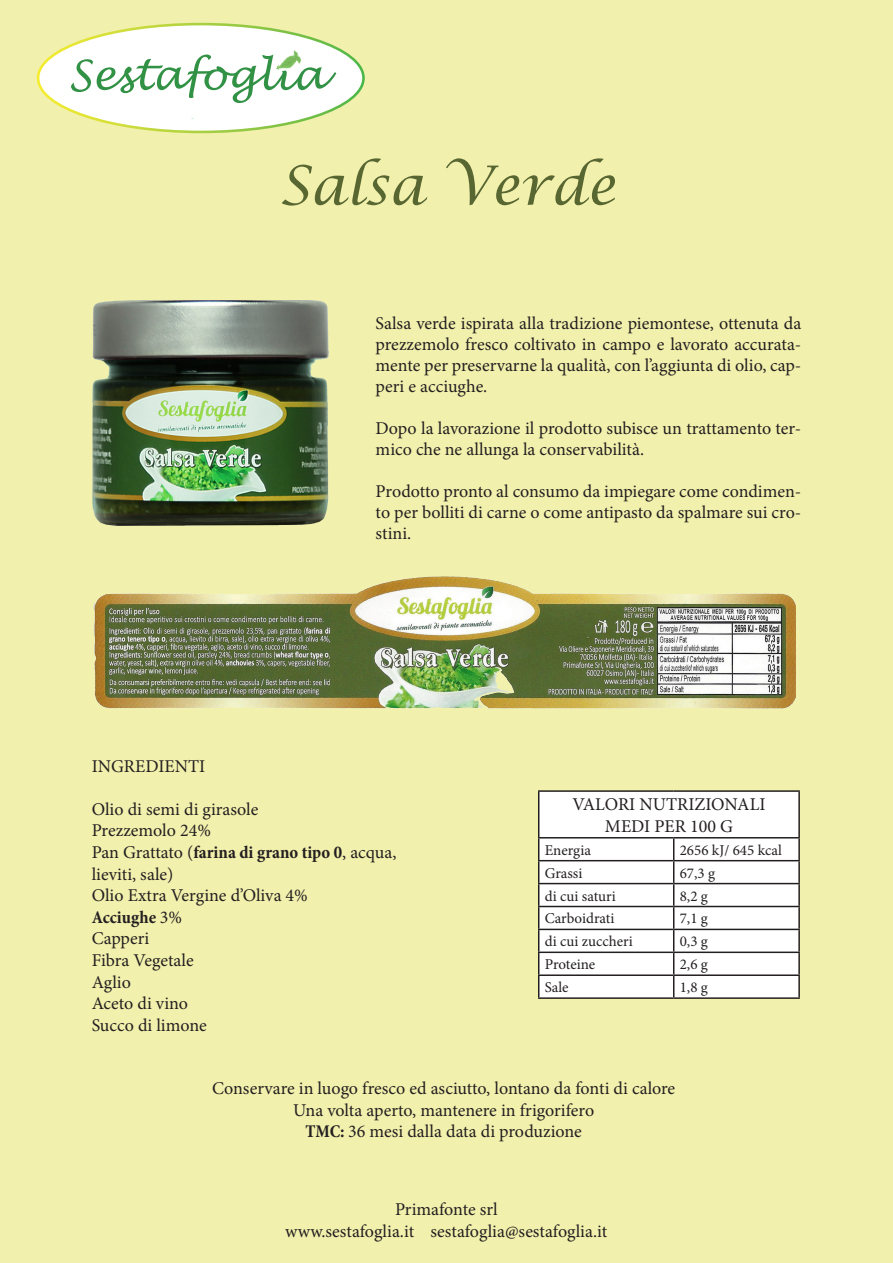
<style>
.page{position:relative;width:893px;height:1263px;background:#f2f0ad}
.page>*{position:absolute;margin:0;border:0;box-sizing:border-box;transform-origin:0 0}
.t1{font:italic 54px "Lucida Calligraphy";color:#586632}
.t2{font:18px/21px "Minion Pro";color:#231f20}
.t3{font:700 condensed 18px "Minion Pro";color:#231f20}
.t4{font:15px "Minion Pro";color:#231f20}
.s1{font-weight:700;font-stretch:condensed}
.s2{font-weight:400;font-stretch:normal}
</style>
<div class="page">
<div style="left:38px;top:24px;width:325px;height:108px;background:#fff;border-radius:50%"></div>
<svg style="left:71px;top:55px;width:265px;height:48px"></svg>
<img style="left:276px;top:50px;width:27px;height:26px">
<div style="left:37px;top:23px;width:328px;height:110px;border:3px solid #fff;border-radius:50%"></div>
<div style="left:539px;top:792px;width:259px;height:205px;background:#fff"></div>
<hr style="left:538px;top:790px;width:136px;height:2px;background:#231f20">
<hr style="left:538px;top:792px;width:1px;height:45px;background:#231f20">
<hr style="left:674px;top:790px;width:126px;height:2px;background:#231f20">
<hr style="left:798px;top:792px;width:2px;height:45px;background:#231f20">
<hr style="left:538px;top:837px;width:136px;height:1px;background:#231f20">
<hr style="left:674px;top:837px;width:126px;height:1px;background:#231f20">
<hr style="left:798px;top:838px;width:2px;height:22px;background:#231f20">
<hr style="left:538px;top:860px;width:136px;height:1px;background:#231f20">
<hr style="left:674px;top:860px;width:126px;height:1px;background:#231f20">
<hr style="left:798px;top:861px;width:2px;height:22px;background:#231f20">
<hr style="left:538px;top:883px;width:136px;height:1px;background:#231f20">
<hr style="left:674px;top:883px;width:126px;height:1px;background:#231f20">
<hr style="left:798px;top:884px;width:2px;height:22px;background:#231f20">
<hr style="left:538px;top:906px;width:136px;height:1px;background:#231f20">
<hr style="left:674px;top:906px;width:126px;height:1px;background:#231f20">
<hr style="left:798px;top:907px;width:2px;height:22px;background:#231f20">
<hr style="left:538px;top:929px;width:136px;height:1px;background:#231f20">
<hr style="left:674px;top:929px;width:126px;height:1px;background:#231f20">
<hr style="left:798px;top:930px;width:2px;height:21px;background:#231f20">
<hr style="left:538px;top:951px;width:136px;height:2px;background:#231f20">
<hr style="left:674px;top:951px;width:126px;height:2px;background:#231f20">
<hr style="left:798px;top:953px;width:2px;height:21px;background:#231f20">
<hr style="left:538px;top:974px;width:136px;height:2px;background:#231f20">
<svg style="left:538px;top:838px;width:1px;height:159px"></svg>
<hr style="left:674px;top:974px;width:126px;height:2px;background:#231f20">
<svg style="left:673px;top:838px;width:1px;height:159px"></svg>
<hr style="left:798px;top:976px;width:2px;height:21px;background:#231f20">
<hr style="left:538px;top:997px;width:136px;height:2px;background:#231f20">
<hr style="left:674px;top:997px;width:126px;height:2px;background:#231f20">
<img style="left:92px;top:301px;width:236px;height:224px">
<img style="left:94px;top:577px;width:701px;height:131px">
<p class="t1" style="left:279px;top:153px;width:339px">Salsa Verde</p>
<p class="t2" style="left:376px;top:313px;width:427px;text-align:justify">Salsa verde ispirata alla tradizione piemontese, ottenuta da prezzemolo fresco coltivato in campo e lavorato accurata&shy;mente per preservarne la qualità, con l’aggiunta di olio, cap&shy;peri e acciughe.</p>
<p class="t2" style="left:376px;top:418px;width:427px">Dopo la lavorazione il prodotto subisce un trattamento ter&shy;mico che ne allunga la conservabilità.</p>
<p class="t2" style="left:376px;top:481px;width:427px;text-align:justify">Prodotto pronto al consumo da impiegare come condimen&shy;to per bolliti di carne o come antipasto da spalmare sui cro&shy;stini.</p>
<p class="t2" style="left:92px;top:755px;width:115px">INGREDIENTI</p>
<p class="t2" style="left:92px;top:798px;width:168px">Olio di semi di girasole</p>
<p class="t2" style="left:92px;top:820px;width:121px">Prezzemolo 24%</p>
<p class="t2" style="left:92px;top:841px;width:306px;line-height:21.6px">Pan Grattato (<span class="s1">farina di grano tipo 0</span>, acqua, lieviti, sale)</p>
<p class="t2" style="left:92px;top:885px;width:218px">Olio Extra Vergine d’Oliva 4%</p>
<p class="t3" style="left:92px;top:904px;width:92px">Acciughe <span class="s2">3%</span></p>
<p class="t2" style="left:92px;top:928px;width:59px">Capperi</p>
<p class="t2" style="left:92px;top:950px;width:104px">Fibra Vegetale</p>
<p class="t2" style="left:92px;top:971px;width:41px">Aglio</p>
<p class="t2" style="left:92px;top:993px;width:98px">Aceto di vino</p>
<p class="t2" style="left:92px;top:1014px;width:117px">Succo di limone</p>
<p class="t2" style="left:572px;top:794px;width:195px">VALORI NUTRIZIONALI</p>
<p class="t2" style="left:605px;top:816px;width:129px">MEDI PER 100 G</p>
<p class="t4" style="left:545px;top:840px;width:48px">Energia</p>
<p class="t4" style="left:680px;top:840px;width:104px">2656 kJ/ 645 kcal</p>
<p class="t4" style="left:545px;top:863px;width:39px">Grassi</p>
<p class="t4" style="left:680px;top:863px;width:37px">67,3 g</p>
<p class="t4" style="left:545px;top:886px;width:73px">di cui saturi</p>
<p class="t4" style="left:680px;top:886px;width:30px">8,2 g</p>
<p class="t4" style="left:545px;top:908px;width:71px">Carboidrati</p>
<p class="t4" style="left:680px;top:908px;width:30px">7,1 g</p>
<p class="t4" style="left:545px;top:931px;width:90px">di cui zuccheri</p>
<p class="t4" style="left:680px;top:931px;width:30px">0,3 g</p>
<p class="t4" style="left:545px;top:954px;width:52px">Proteine</p>
<p class="t4" style="left:680px;top:954px;width:30px">2,6 g</p>
<p class="t4" style="left:545px;top:977px;width:25px">Sale</p>
<p class="t4" style="left:680px;top:977px;width:30px">1,8 g</p>
<p class="t2" style="left:212px;top:1078px;width:465px">Conservare in luogo fresco ed asciutto, lontano da fonti di calore</p>
<p class="t2" style="left:293px;top:1099px;width:303px">Una volta aperto, mantenere in frigorifero</p>
<p class="t2" style="left:305px;top:1121px;width:278px"><span class="s1">TMC:</span> 36 mesi dalla data di produzione</p>
<p class="t2" style="left:395px;top:1199px;width:104px">Primafonte srl</p>
<p class="t2" style="left:285px;top:1221px;width:323px">www.sestafoglia.it sestafoglia@sestafoglia.it</p>
</div>
